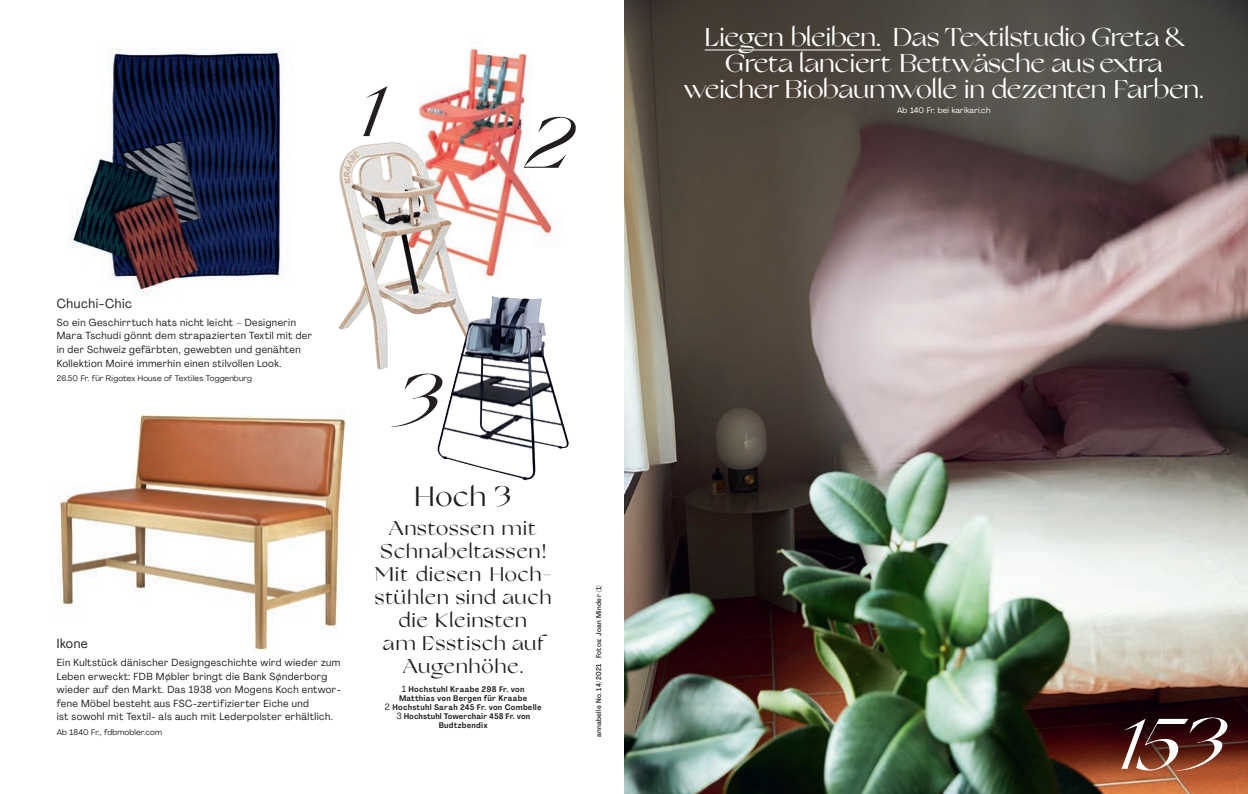
<style>
.page{position:relative;width:1248px;height:794px;background:#fff}
.page>*{position:absolute;margin:0;border:0;box-sizing:border-box;transform-origin:0 0}
.t1{font:italic 71.3px "Grand Slang";color:#231f20}
.t2{font:italic 71.3px "Grand Slang";color:#fff}
.t3{font:28px "Grand Slang";color:#231f20}
.t4{font:26px/26px "Grand Slang";letter-spacing:-.03em;color:#fff;text-align:center}
.t5{font:20px/23px "Grand Slang";letter-spacing:.04em;color:#231f20;text-align:center}
.t6{font:condensed 13px "Agrandir";letter-spacing:.04em;color:#231f20;scale:1.04 1}
.t7{font:condensed 10.2px/13.5px "Agrandir";letter-spacing:.04em;color:#231f20;scale:1.04 1}
.t8{font:700 8px/9px "Agrandir Text";letter-spacing:.03em;color:#231f20;text-align:center}
.t9{font:8px "Agrandir";letter-spacing:.02em;color:#231f20}
.t10{font:8px "Agrandir";letter-spacing:.02em;color:#fff}
.t11{font:500 condensed 7px "Agrandir";letter-spacing:.045em;color:#231f20}
.s1{font-family:"Agrandir";font-weight:400;font-size:9px}
</style>
<div class="page">
<img style="left:624px;top:0;width:623px;height:794px">
<img style="left:59px;top:414px;width:287px;height:237px">
<img style="left:419px;top:42px;width:137px;height:196px">
<img style="left:338px;top:136px;width:185px;height:234px">
<img style="left:437px;top:296px;width:132px;height:184px">
<img style="left:68px;top:48px;width:217px;height:248px">
<hr style="left:704px;top:49px;width:176px;height:1px;background:#fff">
<h1 class="t1" style="left:363px;top:59px;width:26px">1</h1>
<h1 class="t1" style="left:523px;top:91px;width:54px">2</h1>
<p class="t6" style="left:57px;top:295px;width:74px">Chuchi-Chic</p>
<p class="t7" style="left:57px;top:315px;width:247px">So ein Geschirrtuch hats nicht leicht – Designerin Mara Tschudi gönnt dem strapazierten Textil mit der in der Schweiz gefärbten, gewebten und genähten Kollektion Moiré immerhin einen stilvollen Look.</p>
<p class="t9" style="left:57px;top:373px;width:197px">26.50 Fr. für Rigotex House of Textiles Toggenburg</p>
<p class="t6" style="left:57px;top:635px;width:31px">Ikone</p>
<p class="t7" style="left:57px;top:656px;width:275px">Ein Kultstück dänischer Designgeschichte wird wieder zum Leben erweckt: FDB Møbler bringt die Bank Sønderborg wieder auf den Markt. Das 1938 von Mogens Koch entwor&shy;fene Möbel besteht aus FSC-zertifizierter Eiche und<br>ist sowohl mit Textil- als auch mit Lederpolster erhältlich.</p>
<p class="t9" style="left:57px;top:727px;width:107px">Ab 1840 Fr., fdbmobler.com</p>
<h1 class="t1" style="left:391px;top:348px;width:52px">3</h1>
<h2 class="t3" style="left:416px;top:480px;width:96px">Hoch 3</h2>
<h3 class="t5" style="left:375px;top:517px;width:178px">Anstossen mit<br>Schnabeltassen!<br>Mit diesen Hoch&shy;stühlen sind auch die Kleinsten<br>am Esstisch auf<br>Augenhöhe.</h3>
<p class="t8" style="left:385px;top:684px;width:158px"><span class="s1">1</span> Hochstuhl Kraabe 298 Fr. von<br>Matthias von Bergen für Kraabe<br><span class="s1">2</span> Hochstuhl Sarah 245 Fr. von Combelle<br><span class="s1">3</span> Hochstuhl Towerchair 458 Fr. von<br>Budtzbendix</p>
<p class="t11" style="left:594px;top:737px;width:153px;rotate:-90deg">annabelle No. 14/2021 Fotos: Joan Minder (1)</p>
<h3 class="t4" style="left:683px;top:25px;width:521px">Liegen bleiben. Das Textilstudio Greta &amp;<br>Greta lanciert Bettwäsche aus extra weicher Biobaumwolle in dezenten Farben.</h3>
<p class="t10" style="left:897px;top:105px;width:95px">Ab 140 Fr. bei karikari.ch</p>
<h1 class="t2" style="left:1121px;top:692px;width:108px">153</h1>
</div>
